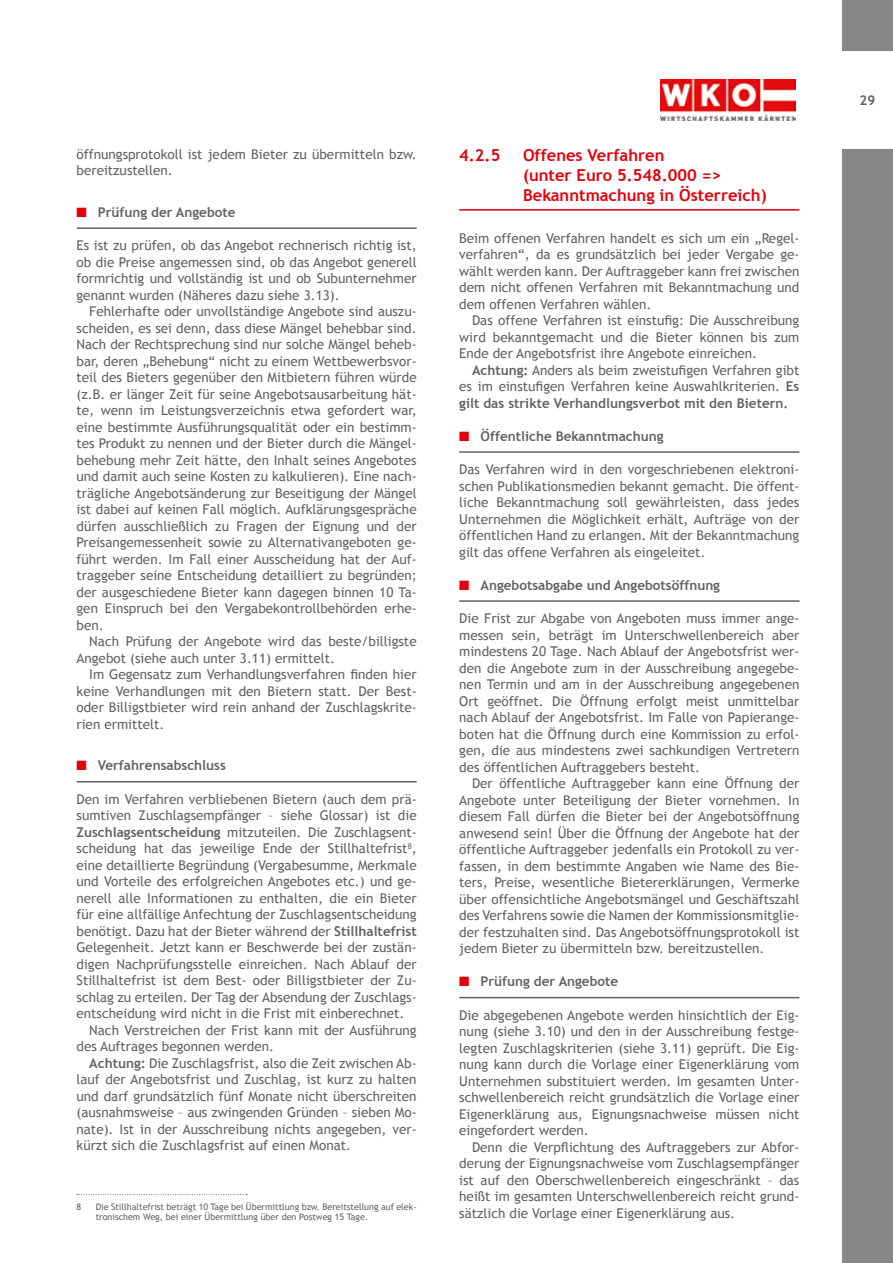
<style>
.page{position:relative;width:893px;height:1263px;background:#fff}
.page>*{position:absolute;margin:0;border:0;box-sizing:border-box;transform-origin:0 0}
.t1{font:700 16.5px/19.8px "Trebuchet MS";color:#e3000b}
.t2{font:13.5px/16.5px "Trebuchet MS";color:#626261;text-align:justify}
.t3{font:700 13.5px "Trebuchet MS";color:#626261}
.t4{font:9px/10.8px "Trebuchet MS";color:#626261}
.s1{color:#e3000b}
.s2{font-weight:700}
</style>
<div class="page">
<div style="left:842px;top:149px;width:51px;height:1114px;background:#868786"></div>
<div style="left:842px;top:0;width:51px;height:51px;background:#868786"></div>
<img style="left:661px;top:79px;width:134px;height:42px">
<hr style="left:77px;top:227px;width:340px;height:2px;background:#626261">
<hr style="left:77px;top:781px;width:340px;height:1px;background:#626261">
<svg style="left:77px;top:1194px;width:170px;height:1px"></svg>
<hr style="left:459px;top:209px;width:340px;height:2px;background:#e3000b">
<hr style="left:459px;top:451px;width:340px;height:2px;background:#626261">
<hr style="left:459px;top:600px;width:340px;height:2px;background:#626261">
<hr style="left:459px;top:997px;width:340px;height:1px;background:#626261">
<p class="t2" style="left:77px;top:146px;width:342px">öffnungsprotokoll ist jedem Bieter zu übermitteln bzw. bereitzustellen.</p>
<p class="t3" style="left:77px;top:204px;width:161px"><span class="s1">■</span> Prüfung der Angebote</p>
<p class="t2" style="left:77px;top:237px;width:342px">Es ist zu prüfen, ob das Angebot rechnerisch richtig ist, ob die Preise angemessen sind, ob das Angebot generell formrichtig und vollständig ist und ob Subunternehmer genannt wurden (Näheres dazu siehe 3.13).</p>
<p class="t2" style="left:77px;top:303px;width:342px;text-indent:13px">Fehlerhafte oder unvollständige Angebote sind auszu&shy;scheiden, es sei denn, dass diese Mängel behebbar sind.<br>Nach der Rechtsprechung sind nur solche Mängel beheb&shy;bar, deren „Behebung“ nicht zu einem Wettbewerbsvor&shy;teil des Bieters gegenüber den Mitbietern führen würde (z.B. er länger Zeit für seine Angebotsausarbeitung hät&shy;te, wenn im Leistungsverzeichnis etwa gefordert war, eine bestimmte Ausführungsqualität oder ein bestimm&shy;tes Produkt zu nennen und der Bieter durch die Mängel&shy;behebung mehr Zeit hätte, den Inhalt seines Angebotes und damit auch seine Kosten zu kalkulieren). Eine nach&shy;trägliche Angebotsänderung zur Beseitigung der Mängel ist dabei auf keinen Fall möglich. Aufklärungsgespräche dürfen ausschließlich zu Fragen der Eignung und der Preisangemessenheit sowie zu Alternativangeboten ge&shy;führt werden. Im Fall einer Ausscheidung hat der Auf&shy;traggeber seine Entscheidung detailliert zu begründen; der ausgeschiedene Bieter kann dagegen binnen 10 Ta&shy;gen Einspruch bei den Vergabekontrollbehörden erhe&shy;ben.</p>
<p class="t2" style="left:77px;top:633px;width:342px;text-indent:13px">Nach Prüfung der Angebote wird das beste/billigste<br>Angebot (siehe auch unter 3.11) ermittelt.</p>
<p class="t2" style="left:77px;top:666px;width:342px;text-indent:13px">Im Gegensatz zum Verhandlungsverfahren finden hier keine Verhandlungen mit den Bietern statt. Der Best&shy;oder Billigstbieter wird rein anhand der Zuschlagskrite&shy;rien ermittelt.</p>
<p class="t3" style="left:77px;top:757px;width:151px"><span class="s1">■</span> Verfahrensabschluss</p>
<p class="t2" style="left:77px;top:791px;width:342px">Den im Verfahren verbliebenen Bietern (auch dem prä-</p>
<p class="t2" style="left:77px;top:807px;width:342px">sumtiven Zuschlagsempfänger – siehe Glossar) ist die</p>
<p class="t2" style="left:77px;top:824px;width:342px"><span class="s2">Zuschlagsentscheidung</span> mitzuteilen. Die Zuschlagsent-</p>
<p class="t2" style="left:77px;top:840px;width:342px">scheidung hat das jeweilige Ende der Stillhaltefrist<sup>8</sup>,</p>
<p class="t2" style="left:77px;top:857px;width:342px">eine detaillierte Begründung (Vergabesumme, Merkmale</p>
<p class="t2" style="left:77px;top:873px;width:342px">und Vorteile des erfolgreichen Angebotes etc.) und ge-</p>
<p class="t2" style="left:77px;top:890px;width:342px">nerell alle Informationen zu enthalten, die ein Bieter</p>
<p class="t2" style="left:77px;top:906px;width:342px">für eine allfällige Anfechtung der Zuschlagsentscheidung</p>
<p class="t2" style="left:77px;top:923px;width:342px">benötigt. Dazu hat der Bieter während der <span class="s2">Stillhaltefrist</span></p>
<p class="t2" style="left:77px;top:939px;width:342px">Gelegenheit. Jetzt kann er Beschwerde bei der zustän-</p>
<p class="t2" style="left:77px;top:956px;width:342px">digen Nachprüfungsstelle einreichen. Nach Ablauf der</p>
<p class="t2" style="left:77px;top:972px;width:342px">Stillhaltefrist ist dem Best- oder Billigstbieter der Zu-</p>
<p class="t2" style="left:77px;top:989px;width:342px">schlag zu erteilen. Der Tag der Absendung der Zuschlags-</p>
<p class="t2" style="left:77px;top:1005px;width:330px">entscheidung wird nicht in die Frist mit einberechnet.</p>
<p class="t2" style="left:89px;top:1022px;width:329px">Nach Verstreichen der Frist kann mit der Ausführung</p>
<p class="t2" style="left:77px;top:1038px;width:199px">des Auftrages begonnen werden.</p>
<p class="t2" style="left:89px;top:1055px;width:329px"><span class="s2">Achtung:</span> Die Zuschlagsfrist, also die Zeit zwischen Ab-</p>
<p class="t2" style="left:77px;top:1071px;width:342px">lauf der Angebotsfrist und Zuschlag, ist kurz zu halten</p>
<p class="t2" style="left:77px;top:1088px;width:342px">und darf grundsätzlich fünf Monate nicht überschreiten</p>
<p class="t2" style="left:77px;top:1104px;width:342px">(ausnahmsweise – aus zwingenden Gründen – sieben Mo-</p>
<p class="t2" style="left:77px;top:1121px;width:342px">nate). Ist in der Ausschreibung nichts angegeben, ver-</p>
<p class="t2" style="left:77px;top:1137px;width:276px">kürzt sich die Zuschlagsfrist auf einen Monat.</p>
<p class="t4" style="left:77px;top:1201px;width:6px">8</p>
<p class="t4" style="left:96px;top:1201px;width:323px">Die Stillhaltefrist beträgt 10 Tage bei Übermittlung bzw. Bereitstellung auf elek&shy;tronischem Weg, bei einer Übermittlung über den Postweg 15 Tage.</p>
<p class="t1" style="left:459px;top:145px;width:43px">4.2.5</p>
<p class="t1" style="left:523px;top:145px;width:245px">Offenes Verfahren<br>(unter Euro 5.548.000 =&gt;<br>Bekanntmachung in Österreich)</p>
<p class="t2" style="left:459px;top:230px;width:342px">Beim offenen Verfahren handelt es sich um ein „Regel&shy;verfahren“, da es grundsätzlich bei jeder Vergabe ge&shy;wählt werden kann. Der Auftraggeber kann frei zwischen dem nicht offenen Verfahren mit Bekanntmachung und dem offenen Verfahren wählen.</p>
<p class="t2" style="left:459px;top:312px;width:342px;text-indent:13px">Das offene Verfahren ist einstufig: Die Ausschreibung wird bekanntgemacht und die Bieter können bis zum Ende der Angebotsfrist ihre Angebote einreichen.</p>
<p class="t2" style="left:459px;top:362px;width:342px;text-indent:13px"><span class="s2">Achtung:</span> Anders als beim zweistufigen Verfahren gibt es im einstufigen Verfahren keine Auswahlkriterien. <span class="s2">Es gilt das strikte Verhandlungsverbot mit den Bietern.</span></p>
<p class="t3" style="left:459px;top:427px;width:206px"><span class="s1">■</span> Öffentliche Bekanntmachung</p>
<p class="t2" style="left:459px;top:461px;width:342px">Das Verfahren wird in den vorgeschriebenen elektroni&shy;schen Publikationsmedien bekannt gemacht. Die öffent&shy;liche Bekanntmachung soll gewährleisten, dass jedes Unternehmen die Möglichkeit erhält, Aufträge von der öffentlichen Hand zu erlangen. Mit der Bekanntmachung gilt das offene Verfahren als eingeleitet.</p>
<p class="t3" style="left:459px;top:576px;width:262px"><span class="s1">■</span> Angebotsabgabe und Angebotsöffnung</p>
<p class="t2" style="left:459px;top:610px;width:342px">Die Frist zur Abgabe von Angeboten muss immer ange&shy;messen sein, beträgt im Unterschwellenbereich aber mindestens 20 Tage. Nach Ablauf der Angebotsfrist wer&shy;den die Angebote zum in der Ausschreibung angegebe&shy;nen Termin und am in der Ausschreibung angegebenen Ort geöffnet. Die Öffnung erfolgt meist unmittelbar nach Ablauf der Angebotsfrist. Im Falle von Papierange&shy;boten hat die Öffnung durch eine Kommission zu erfol&shy;gen, die aus mindestens zwei sachkundigen Vertretern des öffentlichen Auftraggebers besteht.</p>
<p class="t2" style="left:459px;top:775px;width:342px;text-indent:13px">Der öffentliche Auftraggeber kann eine Öffnung der Angebote unter Beteiligung der Bieter vornehmen. In diesem Fall dürfen die Bieter bei der Angebotsöffnung anwesend sein! Über die Öffnung der Angebote hat der öffentliche Auftraggeber jedenfalls ein Protokoll zu ver&shy;fassen, in dem bestimmte Angaben wie Name des Bie&shy;ters, Preise, wesentliche Bietererklärungen, Vermerke über offensichtliche Angebotsmängel und Geschäftszahl des Verfahrens sowie die Namen der Kommissionsmitglie&shy;der festzuhalten sind. Das Angebotsöffnungsprotokoll ist jedem Bieter zu übermitteln bzw. bereitzustellen.</p>
<p class="t3" style="left:459px;top:973px;width:161px"><span class="s1">■</span> Prüfung der Angebote</p>
<p class="t2" style="left:459px;top:1007px;width:342px">Die abgegebenen Angebote werden hinsichtlich der Eig&shy;nung (siehe 3.10) und den in der Ausschreibung festge&shy;legten Zuschlagskriterien (siehe 3.11) geprüft. Die Eig&shy;nung kann durch die Vorlage einer Eigenerklärung vom Unternehmen substituiert werden. Im gesamten Unter&shy;schwellenbereich reicht grundsätzlich die Vorlage einer Eigenerklärung aus, Eignungsnachweise müssen nicht eingefordert werden.</p>
<p class="t2" style="left:459px;top:1139px;width:342px;text-indent:13px">Denn die Verpflichtung des Auftraggebers zur Abfor&shy;derung der Eignungsnachweise vom Zuschlagsempfänger ist auf den Oberschwellenbereich eingeschränkt – das heißt im gesamten Unterschwellenbereich reicht grund&shy;sätzlich die Vorlage einer Eigenerklärung aus.</p>
<p class="t3" style="left:859px;top:92px;width:17px">29</p>
</div>
